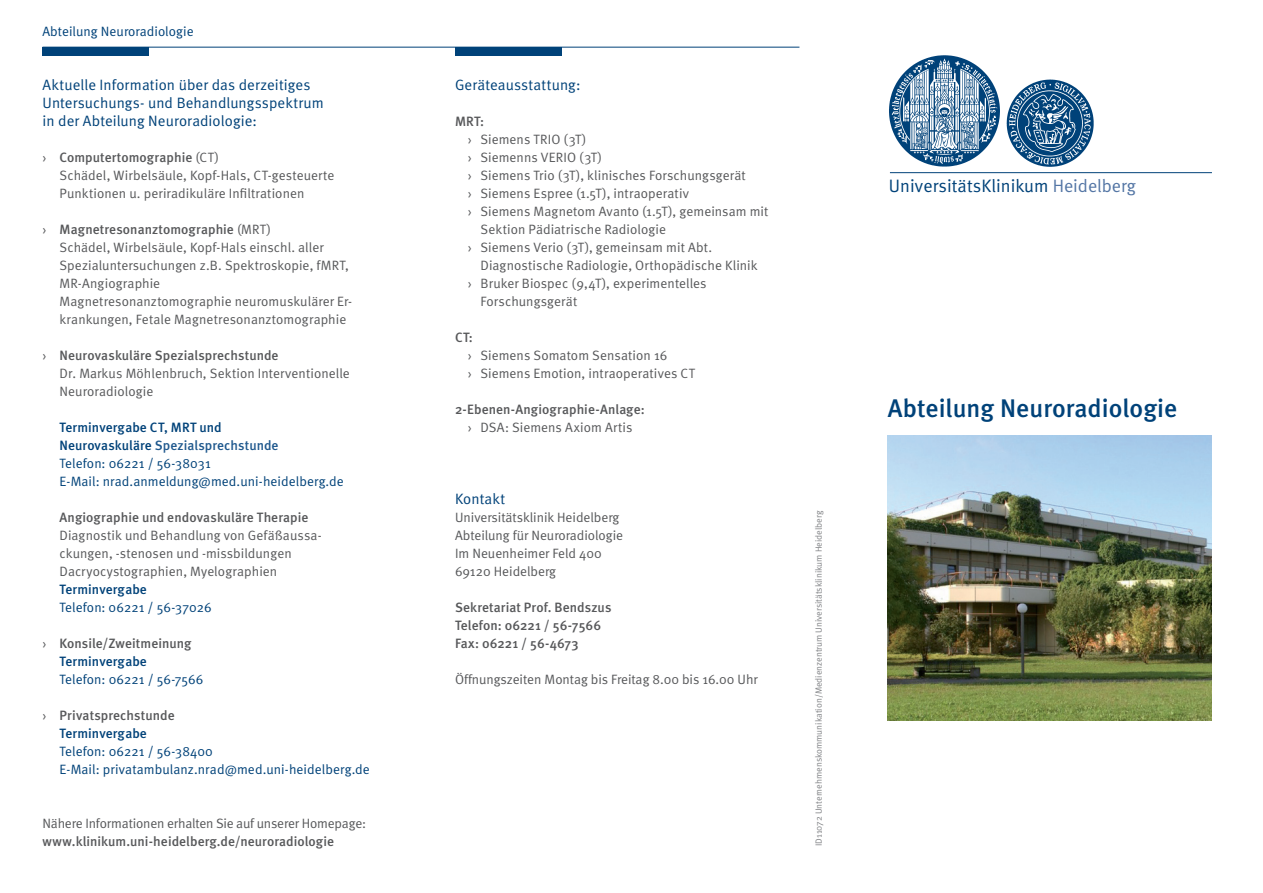
<style>
.page{position:relative;width:1263px;height:893px;background:#fff}
.page>*{position:absolute;margin:0;border:0;box-sizing:border-box;transform-origin:0 0}
.t1{font:500 25.5px "Meta";letter-spacing:.005em;color:#004279}
.t2{font:18px "Meta Normal";color:#004279}
.Fließtext{font:15px "Meta Normal";letter-spacing:.005em;color:#004279}
.Fließtext-2{font:13.5px/18px "Meta Normal";letter-spacing:.005em;color:#57585a}
.Fließtext-3{font:13.5px/18px "Meta Normal";letter-spacing:.005em;color:#004279}
.Fließtext-4{font:500 13.5px "Meta";letter-spacing:.005em;color:#57585a}
.Fließtext-5{font:13.5px "Meta Normal";letter-spacing:-.015em;color:#57585a}
.Fließtext-6{font:500 13.5px "Meta";letter-spacing:.01em;color:#004279}
.t3{font:9px "Meta Normal";color:#808285}
.s1{font-family:"Meta";font-weight:500}
.s2{font-family:"Meta";font-weight:500;color:#20598e}
.s3{font-family:"Meta";font-weight:500;color:#004279}
.s4{color:#004279}
.s5{color:#57585a}
.s6{font-family:"Meta";font-weight:500;color:#57585a}
.s7{color:#5476a5}
</style>
<div class="page">
<img style="left:888px;top:435px;width:324px;height:285px">
<hr style="left:43px;top:47px;width:756px;height:1px;background:#004279">
<div style="left:455px;top:47px;width:106px;height:8px;background:#004279"></div>
<div style="left:43px;top:47px;width:106px;height:8px;background:#004279"></div>
<hr style="left:890px;top:172px;width:322px;height:1px;background:#004279">
<img style="left:889px;top:55px;width:205px;height:112px">
<p class="Fließtext-3" style="left:43px;top:22px;width:153px">Abteilung Neuroradiologie</p>
<p class="Fließtext" style="left:43px;top:76px;width:269px">Aktuelle Information über das derzeitiges</p>
<p class="Fließtext" style="left:43px;top:94px;width:283px">Untersuchungs- und Behandlungsspektrum</p>
<p class="Fließtext" style="left:43px;top:112px;width:216px">in der Abteilung Neuroradiologie:</p>
<p class="Fließtext-2" style="left:60px;top:148px;width:276px;text-indent:-17px">› <span class="s1">Computertomographie</span> (CT)<br>Schädel, Wirbelsäule, Kopf-Hals, CT-gesteuerte<br>Punktionen u. periradikuläre Infiltrationen</p>
<p class="Fließtext-2" style="left:60px;top:220px;width:294px;text-indent:-17px">› <span class="s1">Magnetresonanztomographie</span> (MRT)<br>Schädel, Wirbelsäule, Kopf-Hals einschl. aller Spezialuntersuchungen z.B. Spektroskopie, fMRT, MR-Angiographie<br>Magnetresonanztomographie neuromuskulärer Er&shy;krankungen, Fetale Magnetresonanztomographie</p>
<p class="Fließtext-2" style="left:60px;top:346px;width:292px;text-indent:-17px">› <span class="s1">Neurovaskuläre Spezialsprechstunde<br></span>Dr. Markus Möhlenbruch, Sektion Interventionelle<br>Neuroradiologie</p>
<p class="Fließtext-6" style="left:60px;top:419px;width:164px">Terminvergabe CT, MRT und</p>
<p class="Fließtext-3" style="left:60px;top:436px;width:286px"><span class="s1">Neurovaskuläre</span> <span class="s2">Spezialsprechstunde<br></span>Telefon: 06221 / 56-38031<br>E-Mail: nrad.anmeldung@med.uni-heidelberg.de</p>
<p class="Fließtext-2" style="left:60px;top:508px;width:264px"><span class="s1">Angiographie und endovaskuläre Therapie </span>Diagnostik und Behandlung von Gefäßaussa&shy;ckungen, -stenosen und -missbildungen Dacryocystographien, Myelographien <span class="s3">Terminvergabe<br></span><span class="s4">Telefon: 06221 / 56-37026</span></p>
<p class="Fließtext-3" style="left:60px;top:634px;width:146px;text-indent:-17px"><span class="s5">›</span> <span class="s6">Konsile/Zweitmeinung<br></span><span class="s1">Terminvergabe<br></span>Telefon: 06221 / 56-7566</p>
<p class="Fließtext-3" style="left:60px;top:706px;width:312px;text-indent:-17px"><span class="s5">›</span> <span class="s6">Privatsprechstunde<br></span><span class="s1">Terminvergabe<br></span>Telefon: 06221 / 56-38400<br>E-Mail: privatambulanz.nrad@med.uni-heidelberg.de</p>
<p class="Fließtext-5" style="left:43px;top:815px;width:325px">Nähere Informationen erhalten Sie auf unserer Homepage:</p>
<p class="Fließtext-4" style="left:43px;top:833px;width:293px">www.klinikum.uni-heidelberg.de/neuroradiologie</p>
<p class="Fließtext" style="left:455px;top:76px;width:127px">Geräteausstattung:</p>
<p class="Fließtext-4" style="left:455px;top:113px;width:30px">MRT:</p>
<p class="Fließtext-2" style="left:468px;top:130px;width:120px">› Siemens TRIO (3T)</p>
<p class="Fließtext-2" style="left:468px;top:148px;width:136px">› Siemenns VERIO (3T)</p>
<p class="Fließtext-2" style="left:468px;top:166px;width:280px">› Siemens Trio (3T), klinisches Forschungsgerät</p>
<p class="Fließtext-2" style="left:468px;top:184px;width:223px">› Siemens Espree (1.5T), intraoperativ</p>
<p class="Fließtext-2" style="left:480px;top:202px;width:289px;text-indent:-13px">› Siemens Magnetom Avanto (1.5T), gemeinsam mit<br>Sektion Pädiatrische Radiologie</p>
<p class="Fließtext-2" style="left:480px;top:238px;width:279px;text-indent:-13px">› Siemens Verio (3T), gemeinsam mit Abt.<br>Diagnostische Radiologie, Orthopädische Klinik</p>
<p class="Fließtext-2" style="left:480px;top:274px;width:228px;text-indent:-13px">› Bruker Biospec (9,4T), experimentelles<br>Forschungsgerät</p>
<p class="Fließtext-4" style="left:455px;top:329px;width:19px">CT:</p>
<p class="Fließtext-2" style="left:468px;top:346px;width:201px">› Siemens Somatom Sensation 16</p>
<p class="Fließtext-2" style="left:468px;top:364px;width:229px">› Siemens Emotion, intraoperatives CT</p>
<p class="Fließtext-4" style="left:455px;top:402px;width:191px">2-Ebenen-Angiographie-Anlage:</p>
<p class="Fließtext-2" style="left:468px;top:418px;width:166px">› DSA: Siemens Axiom Artis</p>
<p class="Fließtext" style="left:455px;top:490px;width:52px">Kontakt</p>
<p class="Fließtext-2" style="left:455px;top:508px;width:166px">Universitätsklinik Heidelberg</p>
<p class="Fließtext-2" style="left:455px;top:526px;width:170px">Abteilung für Neuroradiologie</p>
<p class="Fließtext-2" style="left:455px;top:544px;width:148px">Im Neuenheimer Feld 400</p>
<p class="Fließtext-2" style="left:455px;top:562px;width:103px">69120 Heidelberg</p>
<p class="Fließtext-4" style="left:455px;top:599px;width:158px">Sekretariat Prof. Bendszus</p>
<p class="Fließtext-4" style="left:455px;top:617px;width:148px">Telefon: 06221 / 56-7566</p>
<p class="Fließtext-4" style="left:455px;top:635px;width:125px">Fax: 06221 / 56-4673</p>
<p class="Fließtext-2" style="left:455px;top:670px;width:304px">Öffnungszeiten Montag bis Freitag 8.00 bis 16.00 Uhr</p>
<p class="t3" style="left:813px;top:846px;width:337px;rotate:-90deg">ID11072 Unternehmenskommunikation/Medienzentrum Universitätsklinikum Heidelberg</p>
<p class="t2" style="left:889px;top:175px;width:249px">UniversitätsKlinikum <span class="s7">Heidelberg</span></p>
<p class="t1" style="left:888px;top:393px;width:291px">Abteilung Neuroradiologie</p>
</div>
